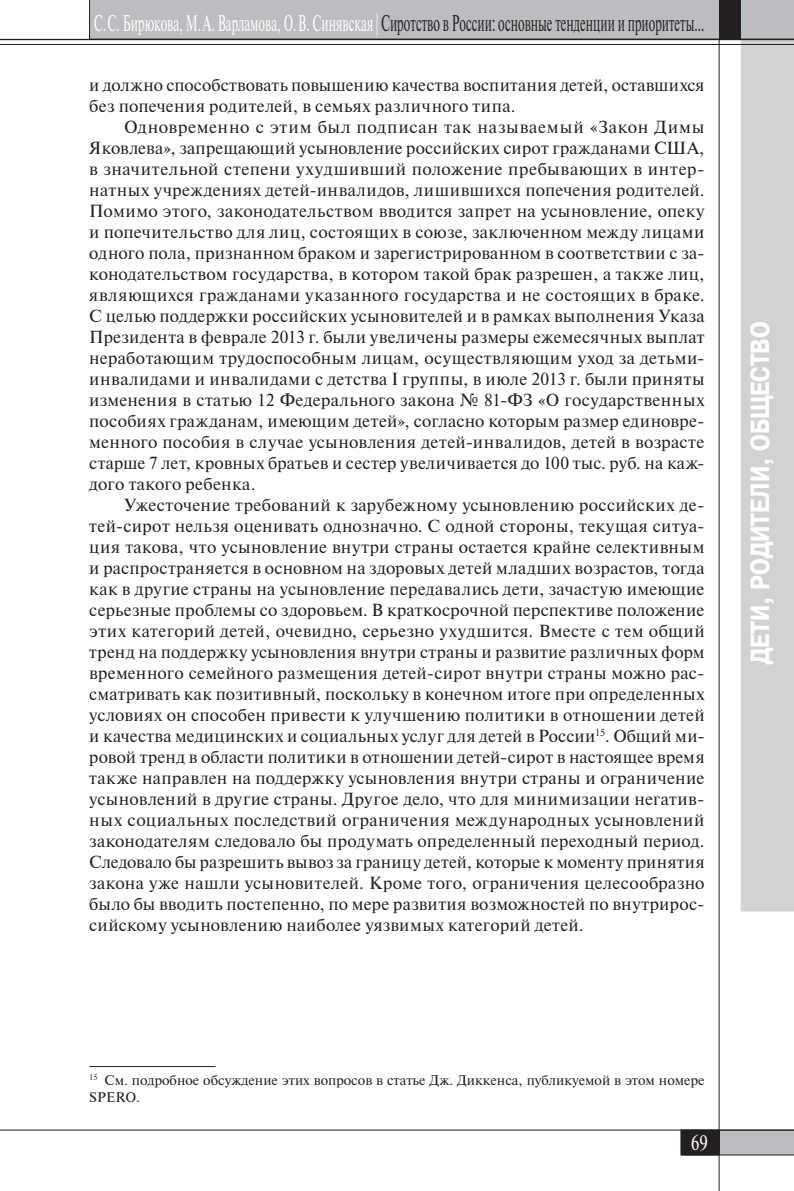
<style>
.page{position:relative;width:794px;height:1191px;background:#fff}
.page>*{position:absolute;margin:0;border:0;box-sizing:border-box;transform-origin:0 0}
.t1{font:700 26.25px "Pragmatica Cond C";color:#fff}
.t2{font:22.75px "Newton";color:#231f20;scale:.54 1}
.t3{font:21px "Newton";color:#fff;scale:.8 1}
.t4{font:17.5px/21px "Newton";letter-spacing:.015em;color:#231f20;text-align:justify}
.t5{font:14px/16.8px "Newton";color:#231f20}
.s1{color:#fff}
</style>
<div class="page">
<div style="left:741px;top:40px;width:53px;height:871px;background:#d1d2d4"></div>
<svg style="left:719px;top:1130px;width:75px;height:25px;background:#b1b2b5"></svg>
<div style="left:681px;top:1130px;width:38px;height:25px;background:#231f20"></div>
<div style="left:680px;top:1130px;width:39px;height:25px;border:1px solid #231f20"></div>
<hr style="left:718px;top:0;width:1px;height:1191px;background:#231f20">
<hr style="left:0;top:1129px;width:794px;height:1px;background:#231f20">
<hr style="left:0;top:39px;width:794px;height:1px;background:#231f20">
<hr style="left:0;top:44px;width:794px;height:1px;background:#231f20">
<div style="left:89px;top:0;width:705px;height:39px;background:#bcbdc0"></div>
<div style="left:719px;top:0;width:22px;height:40px;background:#231f20"></div>
<hr style="left:89px;top:1066px;width:126px;height:1px;background:#231f20">
<h2 class="t2" style="left:94px;top:6px;width:1132px"><span class="s1">С.С. Бирюкова, М.А. Варламова, О.В. Синявская |</span> Сиротство в России: основные тенденции и приоритеты...</h2>
<p class="t4" style="left:89px;top:74px;width:617px">и должно способствовать повышению качества воспитания детей, оставшихся без попечения родителей, в семьях различного типа.</p>
<p class="t4" style="left:89px;top:116px;width:617px;text-indent:35px">Одновременно с этим был подписан так называемый «Закон Димы Яковлева», запрещающий усыновление российских сирот гражданами США, в значительной степени ухудшивший положение пребывающих в интер&shy;натных учреждениях детей-инвалидов, лишившихся попечения родителей.<br>Помимо этого, законодательством вводится запрет на усыновление, опеку и попечительство для лиц, состоящих в союзе, заключенном между лицами одного пола, признанном браком и зарегистрированном в соответствии с за&shy;конодательством государства, в котором такой брак разрешен, а также лиц, являющихся гражданами указанного государства и не состоящих в браке.<br>С целью поддержки российских усыновителей и в рамках выполнения Указа Президента в феврале 2013 г. были увеличены размеры ежемесячных выплат неработающим трудоспособным лицам, осуществляющим уход за детьми&shy;инвалидами и инвалидами с детства I группы, в июле 2013 г. были приняты изменения в статью 12 Федерального закона № 81‑ФЗ «О государственных пособиях гражданам, имеющим детей», согласно которым размер единовре&shy;менного пособия в случае усыновления детей-инвалидов, детей в возрасте старше 7 лет, кровных братьев и сестер увеличивается до 100 тыс. руб. на каж&shy;дого такого ребенка.</p>
<p class="t4" style="left:89px;top:494px;width:617px;text-indent:35px">Ужесточение требований к зарубежному усыновлению российских де&shy;тей-сирот нельзя оценивать однозначно. С одной стороны, текущая ситуа&shy;ция такова, что усыновление внутри страны остается крайне селективным и распространяется в основном на здоровых детей младших возрастов, тогда как в другие страны на усыновление передавались дети, зачастую имеющие серьезные проблемы со здоровьем. В краткосрочной перспективе положение этих категорий детей, очевидно, серьезно ухудшится. Вместе с тем общий тренд на поддержку усыновления внутри страны и развитие различных форм временного семейного размещения детей-сирот внутри страны можно рас&shy;сматривать как позитивный, поскольку в конечном итоге при определенных условиях он способен привести к улучшению политики в отношении детей и качества медицинских и социальных услуг для детей в России<sup>15</sup>. Общий ми&shy;ровой тренд в области политики в отношении детей-сирот в настоящее время также направлен на поддержку усыновления внутри страны и ограничение усыновлений в другие страны. Другое дело, что для минимизации негатив&shy;ных социальных последствий ограничения международных усыновлений законодателям следовало бы продумать определенный переходный период.<br>Следовало бы разрешить вывоз за границу детей, которые к моменту принятия закона уже нашли усыновителей. Кроме того, ограничения целесообразно было бы вводить постепенно, по мере развития возможностей по внутрирос&shy;сийскому усыновлению наиболее уязвимых категорий детей.</p>
<h1 class="t1" style="left:745px;top:664px;width:344px;rotate:-90deg">ДЕТИ, РОДИТЕЛИ, ОБЩЕСТВО</h1>
<p class="t5" style="left:89px;top:1071px;width:617px"><sup>15</sup> См. подробное обсуждение этих вопросов в статье Дж. Диккенса, публикуемой в этом номере<br>SPERO.</p>
<p class="t3" style="left:691px;top:1127px;width:23px">69</p>
</div>
